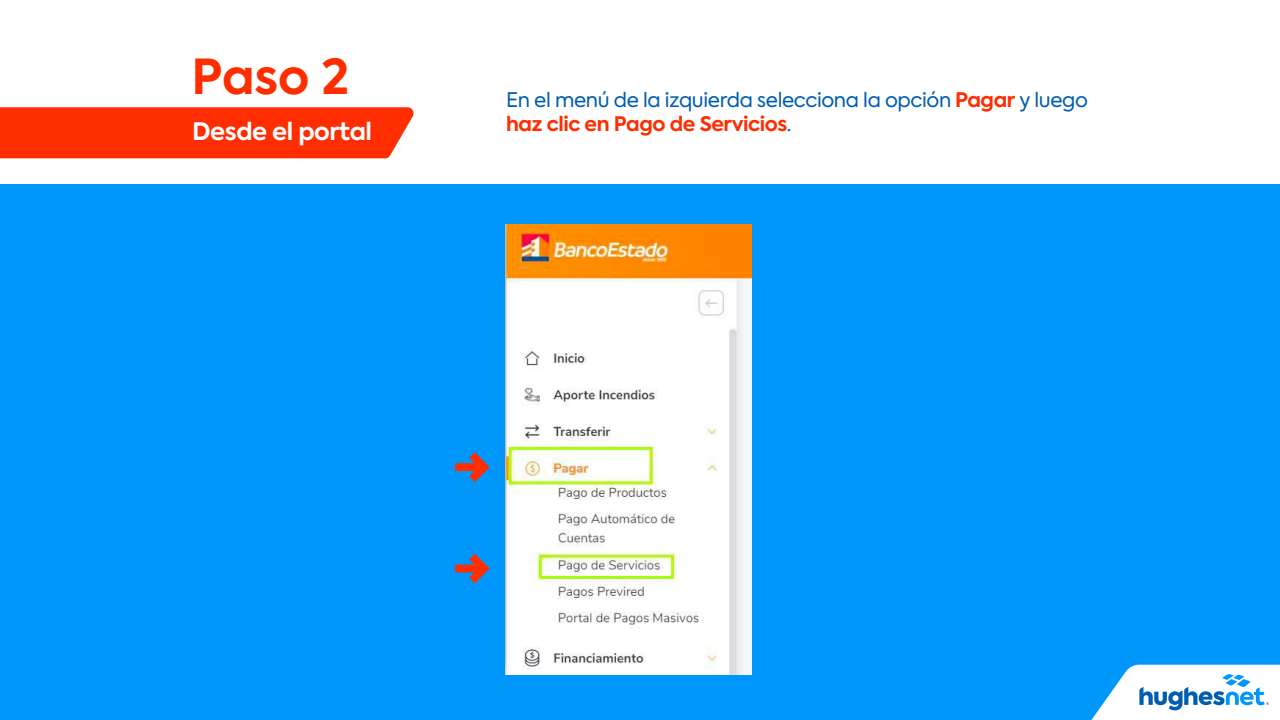
<style>
.page{position:relative;width:1280px;height:720px;background:#fff}
.page>*{position:absolute;margin:0;border:0;box-sizing:border-box;transform-origin:0 0}
.t1{font:700 48px "Axiforma";color:#ff2d00}
.t2{font:700 24px "Axiforma";letter-spacing:-.02em;color:#fff}
.t3{font:20px/24px "Axiforma";letter-spacing:-.02em;color:#005db0}
.s1{font-weight:700;color:#ff2d00}
</style>
<div class="page">
<div style="left:0;top:184px;width:1280px;height:536px;background:#0097fd"></div>
<svg style="left:1091px;top:665px;width:189px;height:55px;background:#c3e2f8"></svg>
<img style="left:505px;top:224px;width:246px;height:451px">
<svg style="left:455px;top:554px;width:35px;height:29px"></svg>
<svg style="left:455px;top:452px;width:35px;height:30px"></svg>
<div style="left:0;top:107px;width:414px;height:51px;background:#ff2d00"></div>
<h1 class="t1" style="left:191px;top:44px;width:160px">Paso 2</h1>
<p class="t2" style="left:192px;top:115px;width:181px">Desde el portal</p>
<p class="t3" style="left:506px;top:88px;width:583px">En el menú de la izquierda selecciona la opción <span class="s1">Pagar</span> y luego <span class="s1">haz clic en Pago de Servicios</span>.</p>
</div>
